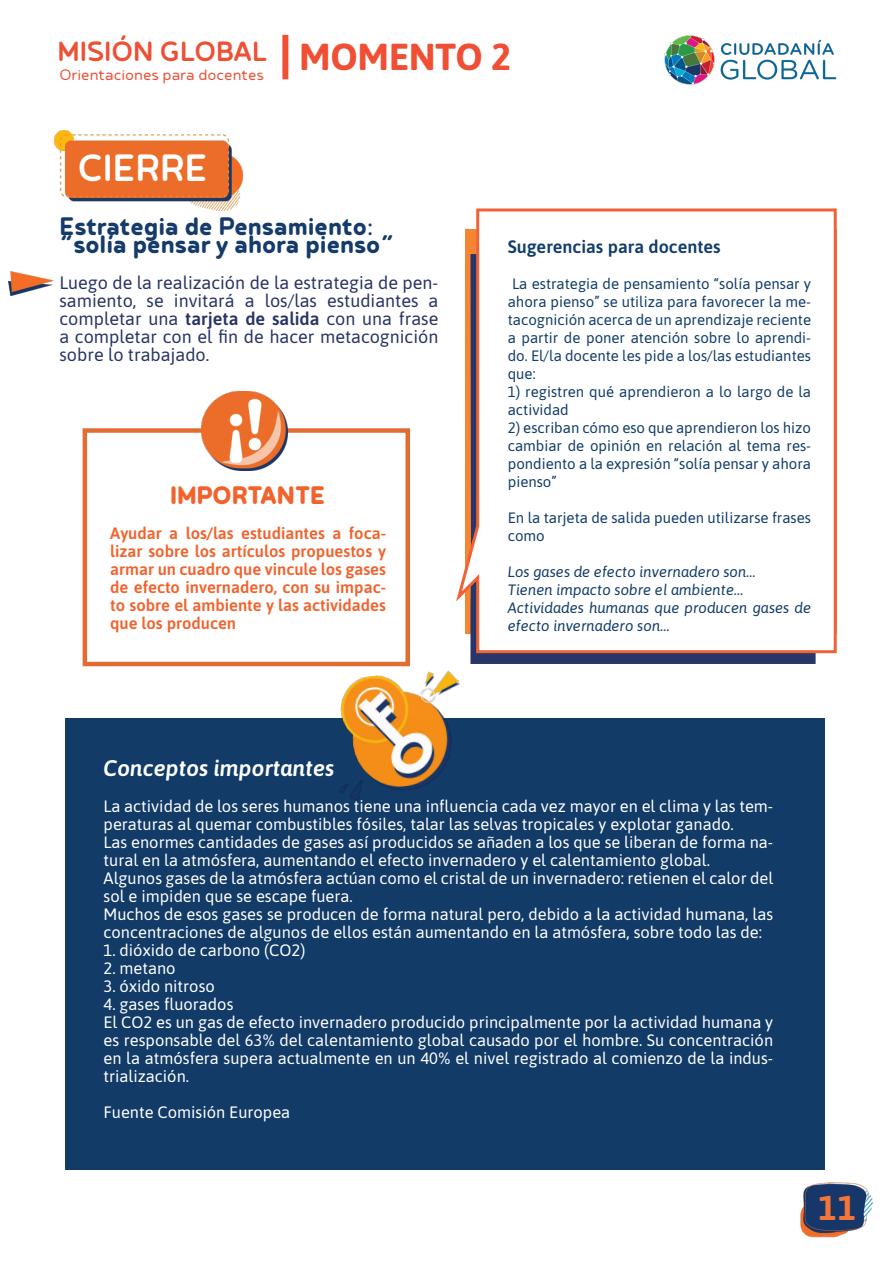
<style>
.page{position:relative;width:893px;height:1263px;background:#fff}
.page>*{position:absolute;margin:0;border:0;box-sizing:border-box;transform-origin:0 0}
.t1{font:500 45px "Betm Rounded";color:#fff}
.t2{font:700 37.5px "Asap";letter-spacing:-.01em;color:#ef4f34}
.t3{font:700 34.5px "Asap";color:#f37537}
.t4{font:500 33px "Betm Rounded";color:#ef4f34}
.t5{font:600 30px "Betm Rounded";color:#153b6a}
.t6{font:700 30px "Betm Rounded";color:#f2622c}
.t7{font:italic 600 22.5px "Asap";color:#fff}
.t8{font:18px/18px "Asap";color:#283465;text-align:justify}
.t9{font:300 18px "Betm Rounded";color:#ef4f34}
.t10{font:600 18px "Asap";color:#133d6a}
.t11{font:16.5px/18px "Asap";color:#fff}
.t12{font:600 16.5px/18px "Asap";color:#f2622c;text-align:justify}
.t13{font:15px/18px "Asap";color:#133d6a;text-align:justify}
.t14{font:italic 15px/18px "Asap";color:#133d6a}
.s1{font-weight:600}
</style>
<div class="page">
<div style="left:65px;top:718px;width:760px;height:452px;background:#123b68"></div>
<img style="left:800px;top:1182px;width:73px;height:56px">
<img style="left:664px;top:35px;width:173px;height:50px">
<div style="left:282px;top:35px;width:6px;height:44px;background:#ef4f34"></div>
<img style="left:54px;top:130px;width:188px;height:81px">
<img style="left:9px;top:271px;width:45px;height:24px">
<div style="left:83px;top:428px;width:327px;height:238px;border:4px solid #e26d33"></div>
<img style="left:201px;top:391px;width:86px;height:79px">
<div style="left:470px;top:655px;width:346px;height:9px;background:#283668"></div>
<svg style="left:456px;top:208px;width:381px;height:447px"></svg>
<img style="left:326px;top:666px;width:134px;height:135px">
<p class="t4" style="left:57px;top:31px;width:212px">MISIÓN GLOBAL</p>
<p class="t9" style="left:59px;top:65px;width:206px">Orientaciones para docentes</p>
<p class="t2" style="left:299px;top:30px;width:214px">MOMENTO 2</p>
<p class="t1" style="left:78px;top:141px;width:131px">CIERRE</p>
<p class="t5" style="left:60px;top:208px;width:316px">Estrategia de Pensamiento:</p>
<p class="t5" style="left:60px;top:226px;width:336px">“solía pensar y ahora pienso”</p>
<p class="t8" style="left:60px;top:272px;width:380px">Luego de la realización de la estrategia de pen&shy;samiento, se invitará a los/las estudiantes a completar una <span class="s1">tarjeta de salida</span> con una frase a completar con el fin de hacer metacognición sobre lo trabajado.</p>
<p class="t6" style="left:170px;top:477px;width:157px">IMPORTANTE</p>
<p class="t12" style="left:110px;top:524px;width:277px">Ayudar a los/las estudiantes a foca&shy;lizar sobre los artículos propuestos y armar un cuadro que vincule los gases de efecto invernadero, con su impac&shy;to sobre el ambiente y las actividades que los producen</p>
<p class="t10" style="left:508px;top:234px;width:214px">Sugerencias para docentes</p>
<p class="t13" style="left:508px;top:274px;width:305px">La estrategia de pensamiento “solía pensar y ahora pienso” se utiliza para favorecer la me&shy;tacognición acerca de un aprendizaje reciente a partir de poner atención sobre lo aprendi&shy;do. El/la docente les pide a los/las estudiantes que:</p>
<p class="t13" style="left:508px;top:382px;width:305px">1) registren qué aprendieron a lo largo de la actividad</p>
<p class="t13" style="left:508px;top:418px;width:305px">2) escriban cómo eso que aprendieron los hizo cambiar de opinión en relación al tema res&shy;pondiento a la expresión “solía pensar y ahora pienso”</p>
<p class="t13" style="left:508px;top:508px;width:305px">En la tarjeta de salida pueden utilizarse frases como</p>
<p class="t14" style="left:508px;top:562px;width:250px">Los gases de efecto invernadero son…</p>
<p class="t14" style="left:508px;top:580px;width:237px">Tienen impacto sobre el ambiente…</p>
<p class="t14" style="left:508px;top:598px;width:305px">Actividades humanas que producen gases de efecto invernadero son…</p>
<p class="t7" style="left:104px;top:753px;width:232px">Conceptos importantes</p>
<p class="t11" style="left:104px;top:796px;width:671px">La actividad de los seres humanos tiene una influencia cada vez mayor en el clima y las tem&shy;peraturas al quemar combustibles fósiles, talar las selvas tropicales y explotar ganado.</p>
<p class="t11" style="left:104px;top:832px;width:671px">Las enormes cantidades de gases así producidos se añaden a los que se liberan de forma na&shy;tural en la atmósfera, aumentando el efecto invernadero y el calentamiento global.</p>
<p class="t11" style="left:104px;top:868px;width:671px">Algunos gases de la atmósfera actúan como el cristal de un invernadero: retienen el calor del sol e impiden que se escape fuera.</p>
<p class="t11" style="left:104px;top:904px;width:671px">Muchos de esos gases se producen de forma natural pero, debido a la actividad humana, las concentraciones de algunos de ellos están aumentando en la atmósfera, sobre todo las de:</p>
<p class="t11" style="left:104px;top:940px;width:203px">1. dióxido de carbono (CO2)</p>
<p class="t11" style="left:104px;top:958px;width:74px">2. metano</p>
<p class="t11" style="left:104px;top:976px;width:113px">3. óxido nitroso</p>
<p class="t11" style="left:104px;top:994px;width:131px">4. gases fluorados</p>
<p class="t11" style="left:104px;top:1012px;width:671px;text-align:justify">El CO2 es un gas de efecto invernadero producido principalmente por la actividad humana y es responsable del 63% del calentamiento global causado por el hombre. Su concentración en la atmósfera supera actualmente en un 40% el nivel registrado al comienzo de la indus&shy;trialización.</p>
<p class="t11" style="left:104px;top:1102px;width:188px">Fuente Comisión Europea</p>
<p class="t3" style="left:819px;top:1184px;width:39px">11</p>
</div>
